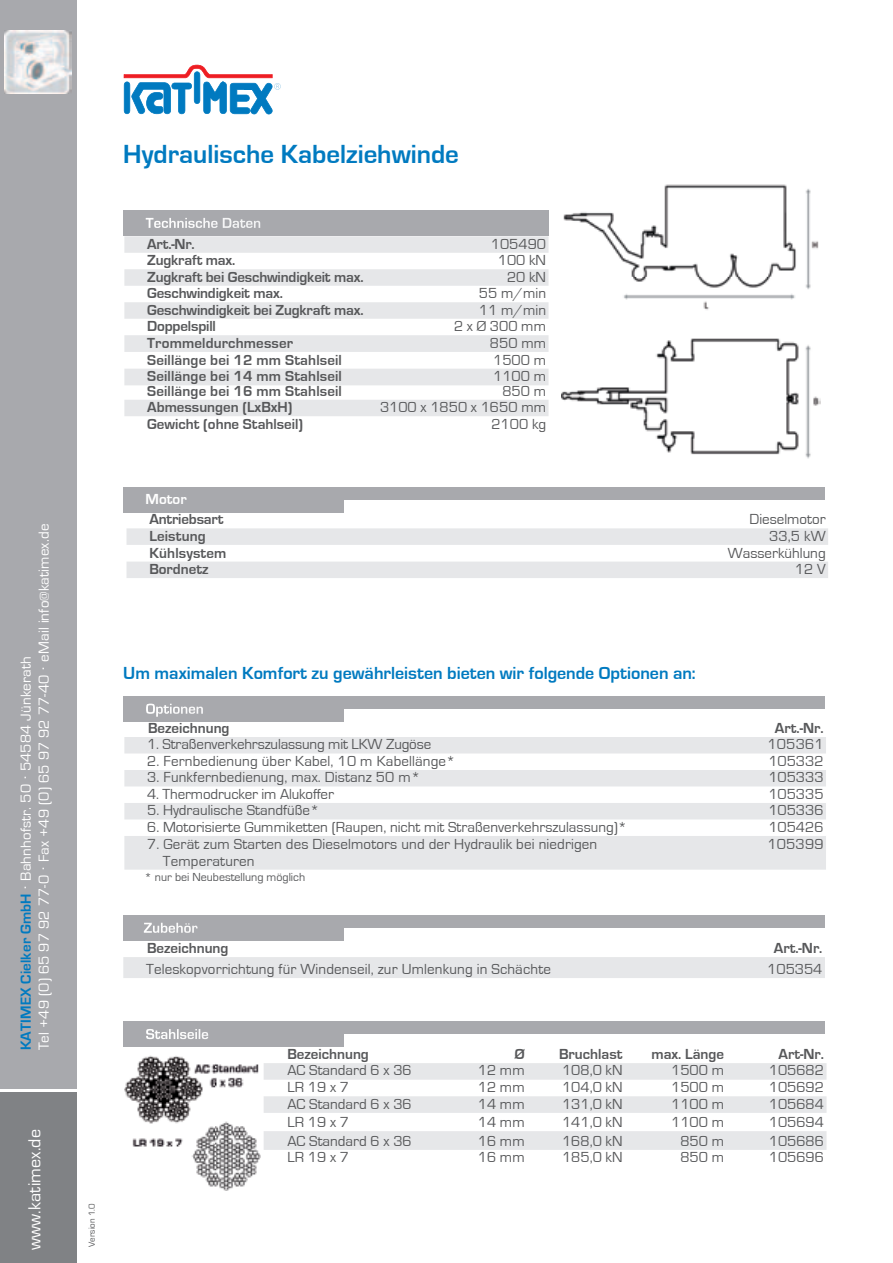
<style>
.page{position:relative;width:893px;height:1263px;background:#fff}
.page>*{position:absolute;margin:0;border:0;box-sizing:border-box;transform-origin:0 0}
.t1{font:700 27px "Eurostile";color:#007ac0}
.t2{font:700 18px "Eurostile";color:#007ac0}
.t3{font:18px "Eurostile";letter-spacing:.01em;color:#fff}
.t4{font:15px/16.2px "Eurostile";color:#57585a}
.t5{font:700 15px "Eurostile";color:#57585a}
.t6{font:15px/18px "Eurostile";letter-spacing:.01em;color:#fff}
.t7{font:700 15px "Eurostile";color:#fff}
.t8{font:12px "Eurostile";color:#57585a}
.t9{font:9px "Eurostile";color:#57585a}
.s1{font-weight:700;color:#007ac0}
.s2{font-family:"Arial"}
</style>
<div class="page">
<div style="left:123px;top:487px;width:702px;height:25px;background:#a8a9ad"></div>
<div style="left:344px;top:500px;width:481px;height:12px;background:#fff"></div>
<div style="left:123px;top:1022px;width:702px;height:25px;background:#a8a9ad"></div>
<div style="left:344px;top:1034px;width:481px;height:13px;background:#fff"></div>
<div style="left:123px;top:915px;width:702px;height:26px;background:#a8a9ad"></div>
<div style="left:344px;top:928px;width:481px;height:13px;background:#fff"></div>
<img style="left:124px;top:1055px;width:137px;height:136px">
<img style="left:561px;top:184px;width:260px;height:275px">
<div style="left:0;top:1093px;width:77px;height:170px;background:#808285"></div>
<div style="left:0;top:0;width:77px;height:1089px;background:#a8a9ad"></div>
<svg style="left:124px;top:65px;width:157px;height:49px"></svg>
<img style="left:4px;top:30px;width:67px;height:64px">
<svg style="left:127px;top:528px;width:701px;height:50px"></svg>
<svg style="left:264px;top:1063px;width:562px;height:87px;fill:#e6e7e9"></svg>
<div style="left:123px;top:957px;width:702px;height:21px;background:#e6e7e9"></div>
<svg style="left:124px;top:236px;width:425px;height:180px;fill:#e6e7e9"></svg>
<div style="left:123px;top:210px;width:426px;height:26px;background:#a8a9ad"></div>
<div style="left:123px;top:696px;width:702px;height:26px;background:#a8a9ad"></div>
<div style="left:344px;top:709px;width:481px;height:13px;background:#fff"></div>
<svg style="left:124px;top:737px;width:702px;height:133px;fill:#e6e7e9"></svg>
<p class="t6" style="left:17px;top:1050px;width:528px;rotate:-90deg"><span class="s1">KATIMEX Cielker GmbH</span> <span class="s2">·</span> Bahnhofstr. 50 <span class="s2">·</span> 54584 Jünkerath<br>Tel +49 (0) 65 97 92 77-0 <span class="s2">·</span> Fax +49 (0) 65 97 92 77-40 <span class="s2">·</span> eMail info@katimex.de</p>
<p class="t3" style="left:25px;top:1250px;width:123px;rotate:-90deg">www.katimex.de</p>
<h1 class="t1" style="left:123px;top:139px;width:337px">Hydraulische Kabelziehwinde</h1>
<p class="t7" style="left:146px;top:215px;width:117px">Technische Daten</p>
<p class="t5" style="left:147px;top:236px;width:49px">Art.-Nr.</p>
<p class="t4" style="left:491px;top:236px;width:57px">105490</p>
<p class="t5" style="left:147px;top:252px;width:90px">Zugkraft max.</p>
<p class="t4" style="left:498px;top:252px;width:50px">100 kN</p>
<p class="t5" style="left:147px;top:269px;width:218px">Zugkraft bei Geschwindigkeit max.</p>
<p class="t4" style="left:507px;top:269px;width:41px">20 kN</p>
<p class="t5" style="left:147px;top:285px;width:137px">Geschwindigkeit max.</p>
<p class="t4" style="left:479px;top:285px;width:69px">55 m/min</p>
<p class="t5" style="left:147px;top:302px;width:218px">Geschwindigkeit bei Zugkraft max.</p>
<p class="t4" style="left:479px;top:302px;width:69px">11 m/min</p>
<p class="t5" style="left:147px;top:318px;width:70px">Doppelspill</p>
<p class="t4" style="left:454px;top:318px;width:94px">2 x Ø 300 mm</p>
<p class="t5" style="left:147px;top:335px;width:148px">Trommeldurchmesser</p>
<p class="t4" style="left:490px;top:335px;width:58px">850 mm</p>
<p class="t5" style="left:147px;top:351px;width:196px">Seillänge bei 12 mm Stahlseil</p>
<p class="t4" style="left:493px;top:352px;width:54px">1500 m</p>
<p class="t5" style="left:147px;top:368px;width:196px">Seillänge bei 14 mm Stahlseil</p>
<p class="t4" style="left:493px;top:368px;width:54px">1100 m</p>
<p class="t5" style="left:147px;top:382px;width:196px">Seillänge bei 16 mm Stahlseil</p>
<p class="t4" style="left:502px;top:383px;width:45px">850 m</p>
<p class="t5" style="left:147px;top:399px;width:147px">Abmessungen (LxBxH)</p>
<p class="t4" style="left:380px;top:399px;width:168px">3100 x 1850 x 1650 mm</p>
<p class="t5" style="left:147px;top:415px;width:157px">Gewicht (ohne Stahlseil)</p>
<p class="t4" style="left:491px;top:416px;width:56px">2100 kg</p>
<p class="t7" style="left:146px;top:491px;width:43px">Motor</p>
<p class="t5" style="left:149px;top:511px;width:76px">Antriebsart</p>
<p class="t4" style="left:750px;top:512px;width:78px">Dieselmotor</p>
<p class="t5" style="left:149px;top:528px;width:58px">Leistung</p>
<p class="t4" style="left:769px;top:528px;width:58px">33,5 kW</p>
<p class="t5" style="left:149px;top:544px;width:79px">Kühlsystem</p>
<p class="t4" style="left:728px;top:545px;width:99px">Wasserkühlung</p>
<p class="t5" style="left:149px;top:561px;width:61px">Bordnetz</p>
<p class="t4" style="left:795px;top:561px;width:32px">12 V</p>
<p class="t9" style="left:87px;top:1247px;width:45px;rotate:-90deg">Version 1.0</p>
<p class="t2" style="left:123px;top:663px;width:574px">Um maximalen Komfort zu gewährleisten bieten wir folgende Optionen an:</p>
<p class="t7" style="left:146px;top:701px;width:60px">Optionen</p>
<p class="t5" style="left:148px;top:720px;width:83px">Bezeichnung</p>
<p class="t5" style="left:775px;top:720px;width:50px">Art.-Nr.</p>
<p class="t4" style="left:147px;top:737px;width:286px">1. Straßenverkehrszulassung mit LKW Zugöse</p>
<p class="t4" style="left:768px;top:737px;width:57px">105361</p>
<p class="t4" style="left:147px;top:753px;width:310px">2. Fernbedienung über Kabel, 10 m Kabellänge*</p>
<p class="t4" style="left:768px;top:753px;width:57px">105332</p>
<p class="t4" style="left:147px;top:770px;width:275px">3. Funkfernbedienung, max. Distanz 50 m*</p>
<p class="t4" style="left:768px;top:770px;width:57px">105333</p>
<p class="t4" style="left:147px;top:786px;width:188px">4. Thermodrucker im Alukoffer</p>
<p class="t4" style="left:768px;top:786px;width:57px">105335</p>
<p class="t4" style="left:147px;top:803px;width:174px">5. Hydraulische Standfüße*</p>
<p class="t4" style="left:768px;top:803px;width:57px">105336</p>
<p class="t4" style="left:147px;top:819px;width:481px">6. Motorisierte Gummiketten (Raupen, nicht mit Straßenverkehrszulassung)*</p>
<p class="t4" style="left:768px;top:819px;width:57px">105426</p>
<p class="t4" style="left:163px;top:836px;width:436px;text-indent:-16px">7. Gerät zum Starten des Dieselmotors und der Hydraulik bei niedrigen<br>Temperaturen</p>
<p class="t4" style="left:768px;top:836px;width:57px">105399</p>
<p class="t8" style="left:145px;top:871px;width:162px">* nur bei Neubestellung möglich</p>
<p class="t7" style="left:144px;top:920px;width:56px">Zubehör</p>
<p class="t5" style="left:147px;top:940px;width:83px">Bezeichnung</p>
<p class="t5" style="left:774px;top:940px;width:50px">Art.-Nr.</p>
<p class="t4" style="left:146px;top:961px;width:406px">Teleskopvorrichtung für Windenseil, zur Umlenkung in Schächte</p>
<p class="t4" style="left:767px;top:961px;width:57px">105354</p>
<p class="t7" style="left:146px;top:1026px;width:65px">Stahlseile</p>
<p class="t5" style="left:287px;top:1046px;width:83px">Bezeichnung</p>
<p class="t5" style="left:515px;top:1046px;width:11px">Ø</p>
<p class="t5" style="left:559px;top:1046px;width:65px">Bruchlast</p>
<p class="t5" style="left:651px;top:1046px;width:74px">max. Länge</p>
<p class="t5" style="left:778px;top:1046px;width:47px">Art-Nr.</p>
<p class="t4" style="left:287px;top:1063px;width:126px">AC Standard 6 x 36</p>
<p class="t4" style="left:478px;top:1063px;width:48px">12 mm</p>
<p class="t4" style="left:562px;top:1063px;width:62px">108,0 kN</p>
<p class="t4" style="left:671px;top:1063px;width:54px">1500 m</p>
<p class="t4" style="left:769px;top:1063px;width:57px">105682</p>
<p class="t4" style="left:287px;top:1079px;width:63px">LR 19 x 7</p>
<p class="t4" style="left:478px;top:1079px;width:48px">12 mm</p>
<p class="t4" style="left:562px;top:1079px;width:62px">104,0 kN</p>
<p class="t4" style="left:671px;top:1079px;width:54px">1500 m</p>
<p class="t4" style="left:769px;top:1079px;width:57px">105692</p>
<p class="t4" style="left:287px;top:1096px;width:126px">AC Standard 6 x 36</p>
<p class="t4" style="left:478px;top:1096px;width:48px">14 mm</p>
<p class="t4" style="left:562px;top:1096px;width:62px">131,0 kN</p>
<p class="t4" style="left:671px;top:1096px;width:54px">1100 m</p>
<p class="t4" style="left:769px;top:1096px;width:57px">105684</p>
<p class="t4" style="left:287px;top:1114px;width:63px">LR 19 x 7</p>
<p class="t4" style="left:478px;top:1114px;width:48px">14 mm</p>
<p class="t4" style="left:562px;top:1114px;width:62px">141,0 kN</p>
<p class="t4" style="left:671px;top:1114px;width:54px">1100 m</p>
<p class="t4" style="left:769px;top:1114px;width:57px">105694</p>
<p class="t4" style="left:287px;top:1133px;width:126px">AC Standard 6 x 36</p>
<p class="t4" style="left:478px;top:1133px;width:48px">16 mm</p>
<p class="t4" style="left:562px;top:1133px;width:62px">168,0 kN</p>
<p class="t4" style="left:680px;top:1133px;width:45px">850 m</p>
<p class="t4" style="left:769px;top:1133px;width:57px">105686</p>
<p class="t4" style="left:287px;top:1149px;width:63px">LR 19 x 7</p>
<p class="t4" style="left:478px;top:1149px;width:48px">16 mm</p>
<p class="t4" style="left:562px;top:1149px;width:62px">185,0 kN</p>
<p class="t4" style="left:680px;top:1149px;width:45px">850 m</p>
<p class="t4" style="left:769px;top:1149px;width:57px">105696</p>
</div>
